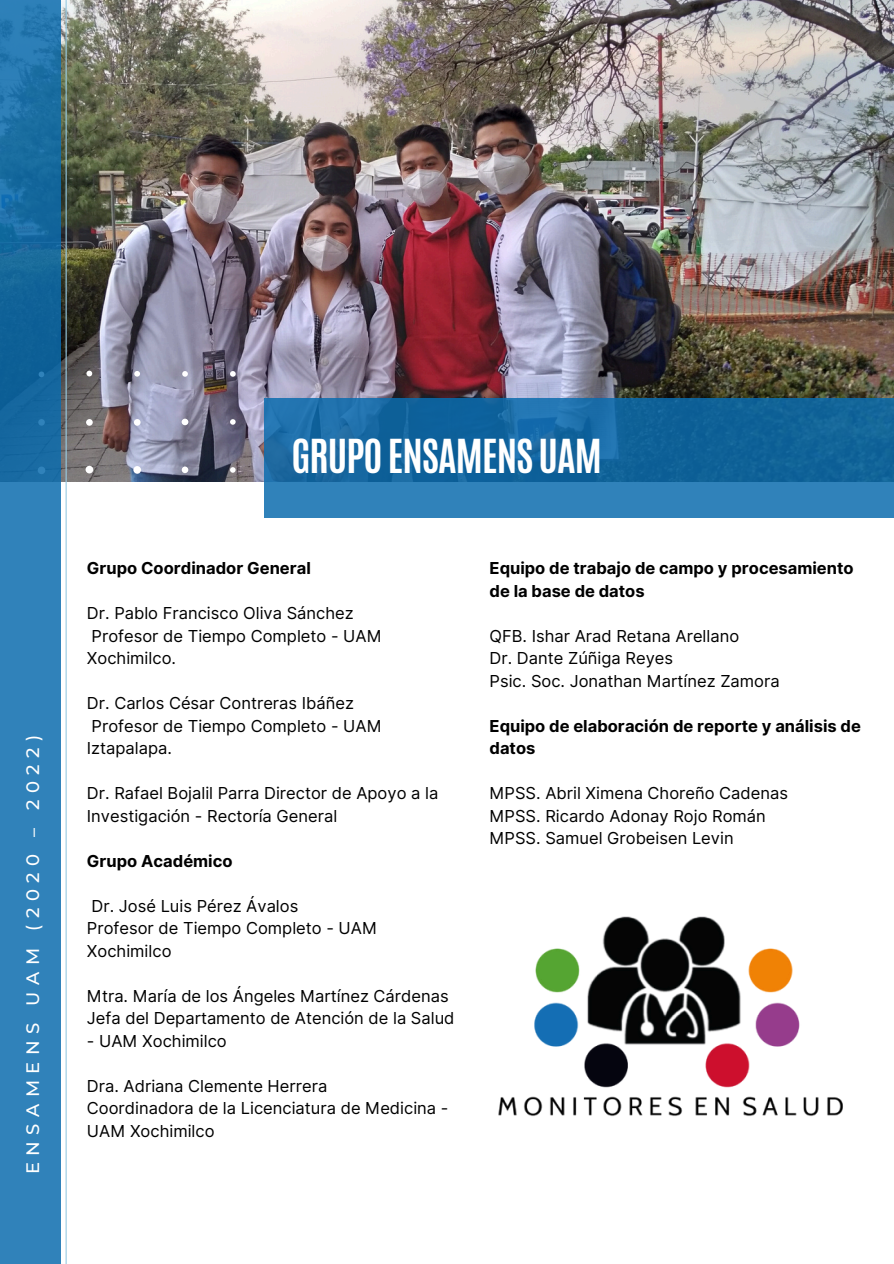
<style>
.page{position:relative;width:894px;height:1264px;background:#fff}
.page>*{position:absolute;margin:0;border:0;box-sizing:border-box;transform-origin:0 0}
.t1{font:700 39.15px "Antonio";letter-spacing:-.025em;color:#fff}
.t2{font:500 18px "Montserrat";letter-spacing:.355em;color:#fff}
.t3{font:16.5px/22.5px "Inter";color:#000}
.t4{font:700 16.5px/22.5px "Inter";color:#000}
</style>
<div class="page">
<img style="left:61px;top:0;width:832px;height:482px">
<hr style="left:66px;top:0;width:1px;height:1263px;background:#98cae2">
<svg style="left:264px;top:398px;width:629px;height:120px;background:#1b6da6"></svg>
<svg style="left:61px;top:370px;width:174px;height:295px"></svg>
<svg style="left:0;top:0;width:61px;height:1263px;background:#2779b0"></svg>
<img style="left:498px;top:916px;width:345px;height:201px">
<p class="t2" style="left:22px;top:1174px;width:440px;rotate:-90deg">ENSAMENS UAM (2020 – 2022)</p>
<h2 class="t1" style="left:291px;top:428px;width:312px">GRUPO ENSAMENS UAM</h2>
<p class="t4" style="left:87px;top:557px;width:225px">Grupo Coordinador General</p>
<p class="t3" style="left:87px;top:602px;width:268px">Dr. Pablo Francisco Oliva Sánchez</p>
<h1 class="t3" style="left:87px;top:624px;width:296px">Profesor de Tiempo Completo - UAM<br>Xochimilco.</h1>
<h3 class="t3" style="left:87px;top:692px;width:268px">Dr. Carlos César Contreras Ibáñez</h3>
<p class="t3" style="left:87px;top:714px;width:296px">Profesor de Tiempo Completo - UAM<br>Iztapalapa.</p>
<p class="t3" style="left:87px;top:782px;width:353px">Dr. Rafael Bojalil Parra Director de Apoyo a la<br>Investigación - Rectoría General</p>
<p class="t4" style="left:87px;top:849px;width:147px">Grupo Académico</p>
<p class="t3" style="left:92px;top:894px;width:208px">Dr. José Luis Pérez Ávalos</p>
<p class="t3" style="left:87px;top:917px;width:291px">Profesor de Tiempo Completo - UAM<br>Xochimilco</p>
<h3 class="t3" style="left:87px;top:984px;width:363px">Mtra. María de los Ángeles Martínez Cárdenas</h3>
<p class="t3" style="left:87px;top:1007px;width:369px">Jefa del Departamento de Atención de la Salud</p>
<p class="t3" style="left:87px;top:1029px;width:141px">- UAM Xochimilco</p>
<p class="t3" style="left:87px;top:1074px;width:242px">Dra. Adriana Clemente Herrera</p>
<p class="t3" style="left:87px;top:1097px;width:363px">Coordinadora de la Licenciatura de Medicina -<br>UAM Xochimilco</p>
<p class="t4" style="left:489px;top:557px;width:365px">Equipo de trabajo de campo y procesamiento de la base de datos</p>
<p class="t3" style="left:489px;top:624px;width:251px">QFB. Ishar Arad Retana Arellano</p>
<p class="t3" style="left:489px;top:647px;width:185px">Dr. Dante Zúñiga Reyes</p>
<h3 class="t3" style="left:489px;top:669px;width:291px">Psic. Soc. Jonathan Martínez Zamora</h3>
<p class="t4" style="left:489px;top:714px;width:373px">Equipo de elaboración de reporte y análisis de datos</p>
<p class="t3" style="left:489px;top:782px;width:300px">MPSS. Abril Ximena Choreño Cadenas</p>
<p class="t3" style="left:489px;top:804px;width:278px">MPSS. Ricardo Adonay Rojo Román</p>
<h3 class="t3" style="left:489px;top:827px;width:245px">MPSS. Samuel Grobeisen Levin</h3>
</div>
